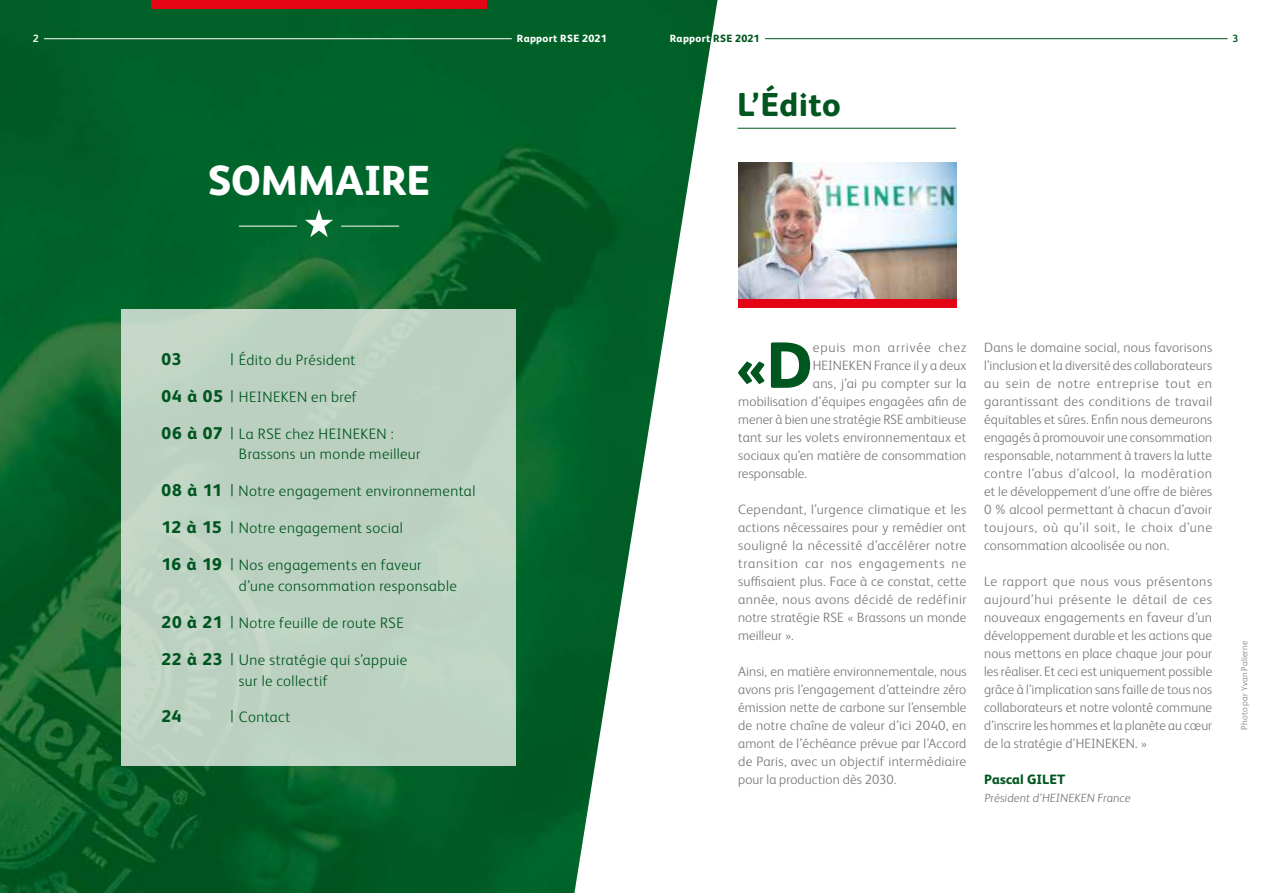
<style>
.page{position:relative;width:1276px;height:893px;background:#fff}
.page>*{position:absolute;margin:0;border:0;box-sizing:border-box;transform-origin:0 0}
.t1{font:800 65.4px "HEINEKEN Core";color:#00561f}
.t2{font:800 42px "HEINEKEN Core";letter-spacing:-.015em;color:#fff}
.t3{font:800 33.15px "HEINEKEN Core";letter-spacing:.015em;color:#00561f}
.t4{font:800 16.95px "HEINEKEN Core";color:#00561f}
.t5{font:300 15.15px/20.9px "HEINEKEN Core";letter-spacing:.03em;color:#00561f}
.t6{font:300 13.5px/18px "HEINEKEN Core";letter-spacing:.01em;color:#797676;text-align:justify}
.t7{font:300 13.5px "HEINEKEN Core";letter-spacing:.06em;color:#797676}
.t8{font:800 13.5px "HEINEKEN Core";letter-spacing:.01em;color:#00561f}
.t9{font:300 12px "HEINEKEN Core";color:#797676}
.t10{font:800 10.5px "HEINEKEN Core";letter-spacing:.03em;color:#fff}
.t11{font:700 10.5px "HEINEKEN Core";color:#fff}
.t12{font:700 10.5px "HEINEKEN Core";color:#00561f}
.t13{font:300 9px "HEINEKEN Core";letter-spacing:.02em;color:#7b7b7a}
.s1{font-size:16.95px}
.s2{font-weight:800;font-size:16.95px}
.s3{color:#00561f}
</style>
<div class="page">
<img style="left:0;top:0;width:717px;height:893px">
<img style="left:738px;top:163px;width:218px;height:136px">
<div style="left:738px;top:299px;width:218px;height:8px;background:#e30513"></div>
<hr style="left:737px;top:128px;width:219px;height:1px;background:#00561f">
<div style="left:121px;top:309px;width:395px;height:457px;background:#bcd1c2"></div>
<div style="left:151px;top:0;width:335px;height:9px;background:#e30513"></div>
<hr style="left:44px;top:38px;width:468px;height:1px;background:#fff">
<svg style="left:305px;top:209px;width:28px;height:28px"></svg>
<hr style="left:341px;top:226px;width:58px;height:1px;background:#fff">
<hr style="left:239px;top:226px;width:58px;height:1px;background:#fff">
<hr style="left:765px;top:38px;width:462px;height:1px;background:#00561f">
<p class="t11" style="left:33px;top:31px;width:7px">2</p>
<p class="t10" style="left:517px;top:30px;width:91px">Rapport RSE 2021</p>
<h2 class="t2" style="left:208px;top:148px;width:224px">SOMMAIRE</h2>
<p class="t4" style="left:162px;top:346px;width:21px">03</p>
<p class="t5" style="left:231px;top:348px;width:126px"><span class="s1">|</span> Édito du Président</p>
<p class="t5" style="left:162px;top:385px;width:197px"><span class="s2">04 à 05</span> <span class="s1">|</span> HEINEKEN en bref</p>
<p class="t5" style="left:239px;top:422px;width:183px;text-indent:-77px"><span class="s2">06 à 07</span> <span class="s1">|</span> La RSE chez HEINEKEN :<br>Brassons un monde meilleur</p>
<p class="t5" style="left:162px;top:480px;width:315px"><span class="s2">08 à 11</span> <span class="s1">|</span> Notre engagement environnemental</p>
<p class="t5" style="left:162px;top:517px;width:243px"><span class="s2">12 à 15</span> <span class="s1">|</span> Notre engagement social</p>
<p class="t5" style="left:239px;top:554px;width:219px;text-indent:-77px"><span class="s2">16 à 19</span> <span class="s1">|</span> Nos engagements en faveur d’une consommation responsable</p>
<p class="t5" style="left:162px;top:611px;width:244px"><span class="s2">20 à 21</span> <span class="s1">|</span> Notre feuille de route RSE</p>
<p class="t5" style="left:162px;top:648px;width:247px;text-align:center"><span class="s2">22 à 23</span> <span class="s1">|</span> Une stratégie qui s’appuie sur le collectif</p>
<p class="t4" style="left:162px;top:703px;width:22px">24</p>
<p class="t5" style="left:231px;top:706px;width:61px"><span class="s1">|</span> Contact</p>
<p class="t10" style="left:670px;top:30px;width:91px">Rapport <span class="s3">RSE 2021</span></p>
<p class="t12" style="left:1232px;top:31px;width:7px">3</p>
<h3 class="t3" style="left:737px;top:78px;width:105px">L’Édito</h3>
<h1 class="t1" style="left:736px;top:314px;width:78px">«D</h1>
<p class="t7" style="left:812px;top:338px;width:155px">epuis mon arrivée chez</p>
<p class="t6" style="left:812px;top:355px;width:155px">HEINEKEN France il y a deux</p>
<p class="t6" style="left:812px;top:373px;width:155px">ans, j’ai pu compter sur la</p>
<p class="t6" style="left:738px;top:391px;width:230px">mobilisation d’équipes engagées afin de</p>
<p class="t6" style="left:738px;top:409px;width:230px">mener à bien une stratégie RSE ambitieuse</p>
<p class="t6" style="left:738px;top:427px;width:230px">tant sur les volets environnementaux et</p>
<p class="t6" style="left:738px;top:445px;width:230px">sociaux qu’en matière de consommation</p>
<p class="t6" style="left:738px;top:463px;width:71px">responsable.</p>
<p class="t6" style="left:738px;top:499px;width:230px">Cependant, l’urgence climatique et les actions nécessaires pour y remédier ont souligné la nécessité d’accélérer notre transition car nos engagements ne suffisaient plus. Face à ce constat, cette année, nous avons décidé de redéfinir notre stratégie RSE « Brassons un monde meilleur ».</p>
<p class="t6" style="left:738px;top:661px;width:230px">Ainsi, en matière environnementale, nous avons pris l’engagement d’atteindre zéro émission nette de carbone sur l’ensemble de notre chaîne de valeur d’ici 2040, en amont de l’échéance prévue par l’Accord de Paris, avec un objectif intermédiaire pour la production dès 2030.</p>
<p class="t6" style="left:984px;top:337px;width:230px">Dans le domaine social, nous favorisons l’inclusion et la diversité des collaborateurs au sein de notre entreprise tout en garantissant des conditions de travail équitables et sûres. Enfin nous demeurons engagés à promouvoir une consommation responsable, notamment à travers la lutte contre l’abus d’alcool, la modération et le développement d’une offre de bières 0 % alcool permettant à chacun d’avoir toujours, où qu’il soit, le choix d’une consommation alcoolisée ou non.</p>
<p class="t6" style="left:984px;top:571px;width:230px">Le rapport que nous vous présentons aujourd’hui présente le détail de ces nouveaux engagements en faveur d’un développement durable et les actions que nous mettons en place chaque jour pour les réaliser. Et ceci est uniquement possible grâce à l’implication sans faille de tous nos collaborateurs et notre volonté commune d’inscrire les hommes et la planète au cœur de la stratégie d’HEINEKEN. »</p>
<p class="t8" style="left:984px;top:769px;width:83px">Pascal GILET</p>
<p class="t9" style="left:984px;top:789px;width:149px">Président d’HEINEKEN France</p>
<p class="t13" style="left:1238px;top:730px;width:91px;rotate:-90deg">Photo par Yvan Palierne</p>
</div>
